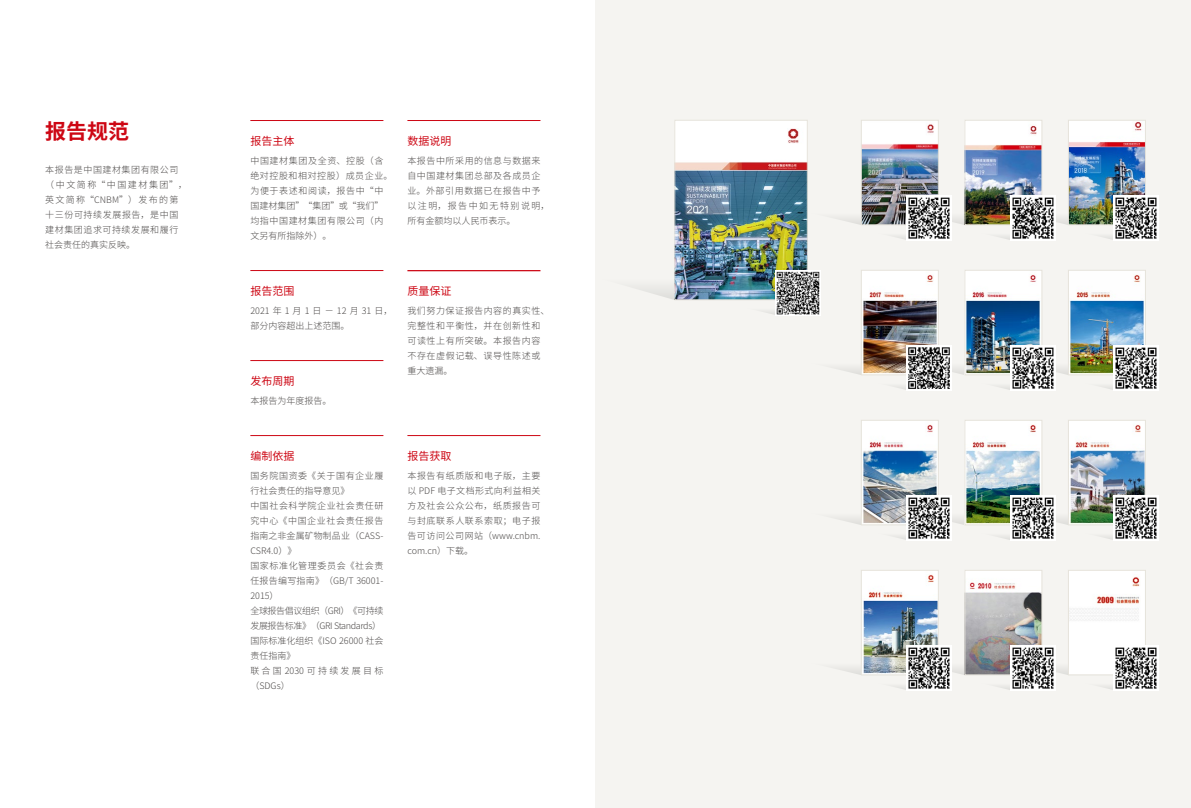
<style>
.page{position:relative;width:1191px;height:808px;background:#fff}
.page>*{position:absolute;margin:0;border:0;box-sizing:border-box;transform-origin:0 0}
.t1{font:700 21px "Source Han Sans CN";color:#cd0714}
.t2{font:11px "Source Han Sans CN";color:#cd0714}
.t3{font:300 9px/15px "Source Han Sans CN";letter-spacing:.06em;color:#4c4948}
.t4{font:300 9px/15px "Source Han Sans CN";letter-spacing:.005em;color:#4c4948}
.t5{font:300 9px/15px "Source Han Sans CN";color:#4c4948}
</style>
<div class="page">
<div style="left:595px;top:0;width:596px;height:808px;background:#f5f4f1"></div>
<hr style="left:407px;top:270px;width:133px;height:1px;background:#cd0714">
<hr style="left:250px;top:120px;width:133px;height:1px;background:#cd0714">
<hr style="left:250px;top:270px;width:133px;height:1px;background:#cd0714">
<hr style="left:407px;top:120px;width:133px;height:1px;background:#cd0714">
<hr style="left:250px;top:435px;width:133px;height:1px;background:#cd0714">
<hr style="left:250px;top:360px;width:133px;height:1px;background:#cd0714">
<hr style="left:407px;top:435px;width:133px;height:1px;background:#cd0714">
<img style="left:1070px;top:572px;width:73px;height:91px">
<div style="left:1068px;top:570px;width:77px;height:105px;border:1px solid #e6e3db"></div>
<svg style="left:1100px;top:686px;width:13px;height:4px"></svg>
<img style="left:1113px;top:645px;width:45px;height:45px">
<img style="left:1070px;top:422px;width:73px;height:91px">
<div style="left:1068px;top:420px;width:77px;height:105px;border:1px solid #e6e3db"></div>
<svg style="left:1100px;top:536px;width:13px;height:4px"></svg>
<img style="left:1113px;top:495px;width:45px;height:45px">
<img style="left:1070px;top:272px;width:73px;height:91px">
<div style="left:1068px;top:270px;width:77px;height:105px;border:1px solid #e6e3db"></div>
<svg style="left:1101px;top:386px;width:12px;height:4px"></svg>
<img style="left:1113px;top:345px;width:45px;height:45px">
<img style="left:1070px;top:122px;width:73px;height:91px">
<div style="left:1068px;top:120px;width:77px;height:105px;border:1px solid #e6e3db"></div>
<svg style="left:1101px;top:236px;width:12px;height:4px"></svg>
<img style="left:1113px;top:195px;width:45px;height:45px">
<img style="left:966px;top:572px;width:74px;height:91px">
<div style="left:964px;top:570px;width:78px;height:105px;border:1px solid #e6e3db"></div>
<svg style="left:997px;top:686px;width:13px;height:4px"></svg>
<img style="left:1010px;top:645px;width:45px;height:45px">
<img style="left:966px;top:422px;width:74px;height:91px">
<div style="left:964px;top:420px;width:78px;height:105px;border:1px solid #e6e3db"></div>
<svg style="left:997px;top:536px;width:13px;height:4px"></svg>
<img style="left:1010px;top:495px;width:45px;height:45px">
<img style="left:966px;top:272px;width:74px;height:91px">
<div style="left:964px;top:270px;width:78px;height:105px;border:1px solid #e6e3db"></div>
<svg style="left:997px;top:386px;width:13px;height:4px"></svg>
<img style="left:1010px;top:345px;width:45px;height:45px">
<img style="left:966px;top:122px;width:74px;height:91px">
<div style="left:964px;top:120px;width:78px;height:105px;border:1px solid #e6e3db"></div>
<svg style="left:997px;top:236px;width:13px;height:4px"></svg>
<img style="left:1010px;top:195px;width:45px;height:45px">
<svg style="left:835px;top:663px;width:310px;height:12px"></svg>
<img style="left:863px;top:572px;width:73px;height:101px">
<div style="left:861px;top:570px;width:77px;height:105px;border:1px solid #e6e3db"></div>
<svg style="left:893px;top:686px;width:13px;height:4px"></svg>
<img style="left:906px;top:645px;width:45px;height:45px">
<svg style="left:835px;top:513px;width:310px;height:12px"></svg>
<img style="left:863px;top:422px;width:73px;height:101px">
<div style="left:861px;top:420px;width:77px;height:105px;border:1px solid #e6e3db"></div>
<svg style="left:893px;top:536px;width:13px;height:4px"></svg>
<img style="left:906px;top:495px;width:45px;height:45px">
<svg style="left:836px;top:363px;width:309px;height:12px"></svg>
<img style="left:863px;top:272px;width:73px;height:101px">
<div style="left:861px;top:270px;width:77px;height:105px;border:1px solid #e6e3db"></div>
<svg style="left:893px;top:386px;width:13px;height:4px"></svg>
<img style="left:906px;top:345px;width:45px;height:45px">
<img style="left:836px;top:213px;width:309px;height:12px">
<img style="left:863px;top:122px;width:73px;height:101px">
<div style="left:861px;top:120px;width:77px;height:105px;border:1px solid #e6e3db"></div>
<svg style="left:894px;top:236px;width:12px;height:4px"></svg>
<img style="left:906px;top:195px;width:45px;height:45px">
<svg style="left:636px;top:288px;width:38px;height:12px"></svg>
<img style="left:676px;top:122px;width:129px;height:176px">
<div style="left:674px;top:120px;width:133px;height:180px;border:1px solid #e6e3db"></div>
<svg style="left:762px;top:311px;width:13px;height:4px"></svg>
<img style="left:775px;top:270px;width:45px;height:45px">
<h1 class="t1" style="left:45px;top:119px;width:86px">报告规范</h1>
<p class="t3" style="left:45px;top:162px;width:143px">本报告是中国建材集团有限公司（中文简称“中国建材集团”，英文简称“CNBM”）发布的第十三份可持续发展报告，是中国建材集团追求可持续发展和履行社会责任的真实反映。</p>
<p class="t2" style="left:250px;top:134px;width:45px">报告主体</p>
<p class="t2" style="left:407px;top:134px;width:45px">数据说明</p>
<p class="t3" style="left:250px;top:153px;width:143px">中国建材集团及全资、控股（含绝对控股和相对控股）成员企业。为便于表述和阅读，报告中“中国建材集团”“集团”或“我们”均指中国建材集团有限公司（内文另有所指除外）。</p>
<p class="t3" style="left:407px;top:153px;width:144px">本报告中所采用的信息与数据来自中国建材集团总部及各成员企业。外部引用数据已在报告中予以注明，报告中如无特别说明，所有金额均以人民币表示。</p>
<p class="t2" style="left:250px;top:284px;width:45px">报告范围</p>
<p class="t2" style="left:407px;top:284px;width:45px">质量保证</p>
<p class="t5" style="left:250px;top:303px;width:144px">2021年1月1日－12月31日，部分内容超出上述范围。</p>
<p class="t2" style="left:250px;top:374px;width:45px">发布周期</p>
<p class="t5" style="left:250px;top:393px;width:82px">本报告为年度报告。</p>
<p class="t3" style="left:407px;top:303px;width:144px">我们努力保证报告内容的真实性、完整性和平衡性，并在创新性和可读性上有所突破。本报告内容不存在虚假记载、误导性陈述或重大遗漏。</p>
<p class="t2" style="left:250px;top:449px;width:45px">编制依据</p>
<p class="t4" style="left:250px;top:468px;width:135px">国务院国资委《关于国有企业履行社会责任的指导意见》<br>中国社会科学院企业社会责任研究中心《中国企业社会责任报告指南之非金属矿物制品业（CASS-<br>CSR4.0）》<br>国家标准化管理委员会《社会责任报告编写指南》（GB/T 36001-<br>2015）<br>全球报告倡议组织（GRI）《可持续发展报告标准》（GRI Standards）国际标准化组织《ISO 26000 社会责任指南》<br>联合国2030可持续发展目标（SDGs）</p>
<p class="t2" style="left:407px;top:449px;width:45px">报告获取</p>
<p class="t3" style="left:407px;top:468px;width:135px;text-align:justify">本报告有纸质版和电子版，主要以 PDF 电子文档形式向利益相关方及社会公众公布，纸质报告可与封底联系人联系索取；电子报告可访问公司网站（www.cnbm. com.cn）下载。</p>
</div>
